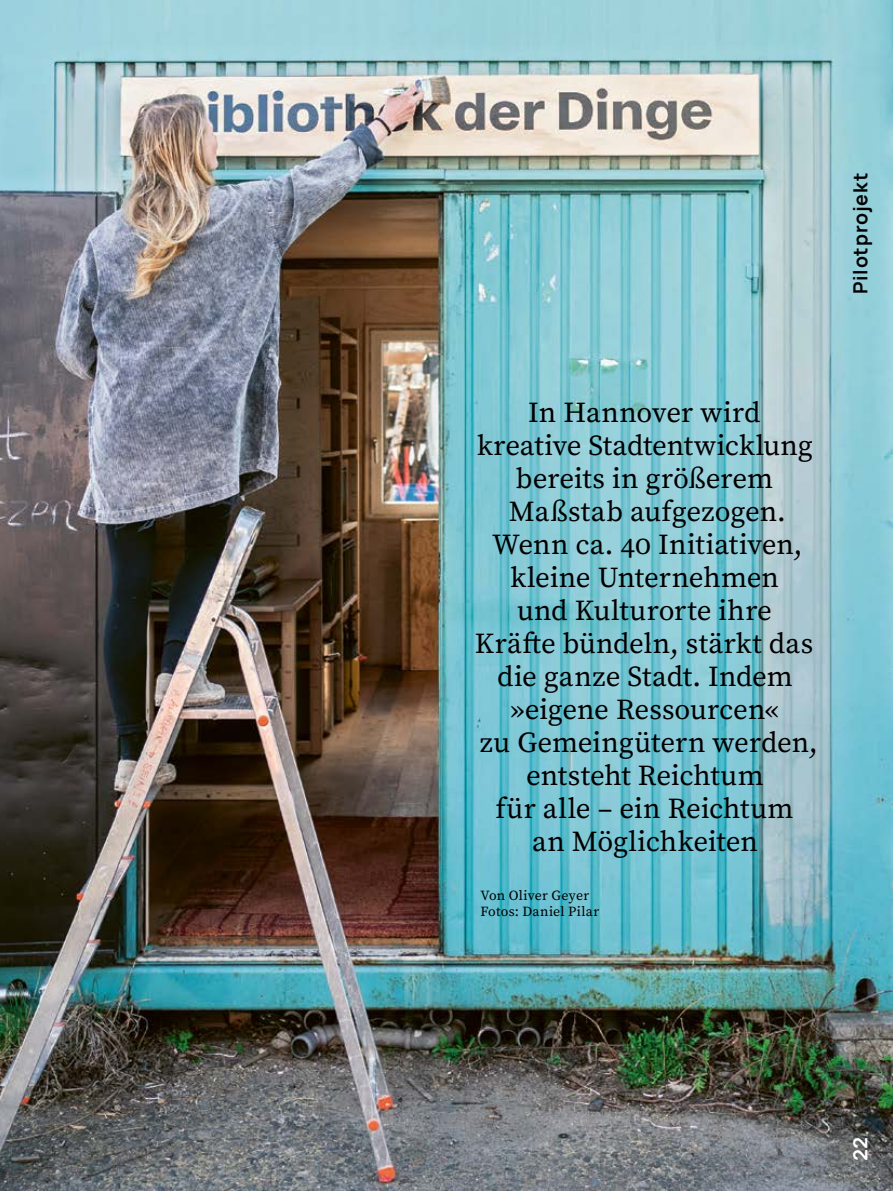
<style>
.page{position:relative;width:893px;height:1191px;background:#fff}
.page>*{position:absolute;margin:0;border:0;box-sizing:border-box;transform-origin:0 0}
.SP_Vorspann{font:28.8px/33px "Source Serif Pro";color:#000;text-align:center}
.t1{font:700 19.5px "Manrope";letter-spacing:.04em;color:#000}
.t2{font:700 19.5px "Manrope";color:#fff}
.SP_Credit_prominent{font:13.8px/16.5px "Source Serif Pro";letter-spacing:.015em;color:#000}
</style>
<div class="page">
<img style="left:0;top:0;width:893px;height:1191px">
<p class="t1" style="left:848px;top:294px;width:123px;rotate:-90deg">Pilotprojekt</p>
<p class="SP_Vorspann" style="left:475px;top:397px;width:345px">In Hannover wird kreative Stadtentwicklung bereits in größerem<br>Maßstab aufgezogen.<br>Wenn ca. 40 Initiativen, kleine Unternehmen<br>und Kulturorte ihre<br>Kräfte bündeln, stärkt das die ganze Stadt. Indem »eigene Ressourcen«<br>zu Gemeingütern werden, entsteht Reichtum<br>für alle – ein Reichtum<br>an Möglichkeiten</p>
<p class="SP_Credit_prominent" style="left:481px;top:887px;width:120px">Von Oliver Geyer<br>Fotos: Daniel Pilar</p>
<p class="t2" style="left:848px;top:1161px;width:26px;rotate:-90deg">22</p>
</div>
